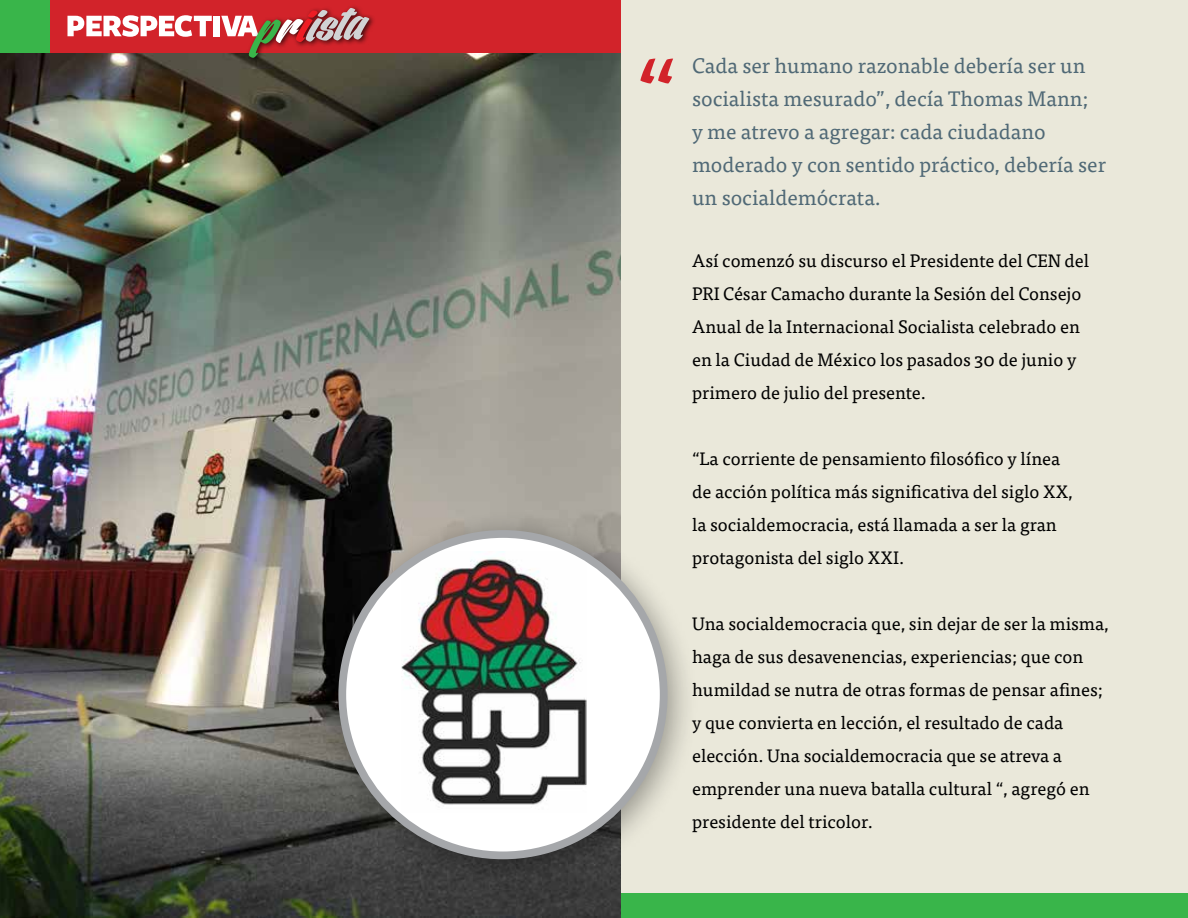
<style>
.page{position:relative;width:1188px;height:918px;background:#fff}
.page>*{position:absolute;margin:0;border:0;box-sizing:border-box;transform-origin:0 0}
.t1{font:700 75px "Tisa OT";color:#d2232a}
.t2{font:21px/33px "Tisa OT";color:#506976}
.t3{font:18px/33px "Tisa OT";color:#000}
</style>
<div class="page">
<img style="left:0;top:53px;width:621px;height:865px">
<div style="left:621px;top:0;width:567px;height:911px;background:#eae8da"></div>
<div style="left:621px;top:893px;width:567px;height:25px;background:#39b54a"></div>
<div style="left:0;top:0;width:621px;height:53px;background:#d2232a"></div>
<svg style="left:67px;top:15px;width:145px;height:22px"></svg>
<div style="left:214px;top:16px;width:6px;height:20px;background:#fff"></div>
<div style="left:246px;top:5px;width:129px;height:59px;background:#000;opacity:.71"></div>
<svg style="left:221px;top:8px;width:148px;height:50px"></svg>
<div style="left:0;top:0;width:50px;height:53px;background:#39b54a"></div>
<div style="left:317px;top:511px;width:381px;height:382px;background:#000;opacity:.36"></div>
<div style="left:342px;top:534px;width:322px;height:321px;background:#fff;border-radius:50%"></div>
<img style="left:401px;top:551px;width:186px;height:254px">
<div style="left:338px;top:530px;width:330px;height:329px;border:8px solid #a5a7aa;border-radius:50%"></div>
<h1 class="t1" style="left:638px;top:40px;width:42px">“</h1>
<p class="t2" style="left:692px;top:50px;width:416px">Cada ser humano razonable debería ser un socialista mesurado”, decía Thomas Mann;<br>y me atrevo a agregar: cada ciudadano moderado y con sentido práctico, debería ser un socialdemócrata.</p>
<p class="t3" style="left:692px;top:245px;width:399px">Así comenzó su discurso el Presidente del CEN del PRI César Camacho durante la Sesión del Consejo Anual de la Internacional Socialista celebrado en en la Ciudad de México los pasados 30 de junio y primero de julio del presente.</p>
<p class="t3" style="left:692px;top:443px;width:382px">“La corriente de pensamiento filosófico y línea de acción política más significativa del siglo XX, la socialdemocracia, está llamada a ser la gran protagonista del siglo XXI.</p>
<p class="t3" style="left:692px;top:608px;width:418px">Una socialdemocracia que, sin dejar de ser la misma, haga de sus desavenencias, experiencias; que con humildad se nutra de otras formas de pensar afines; y que convierta en lección, el resultado de cada elección. Una socialdemocracia que se atreva a emprender una nueva batalla cultural “, agregó en presidente del tricolor.</p>
</div>
